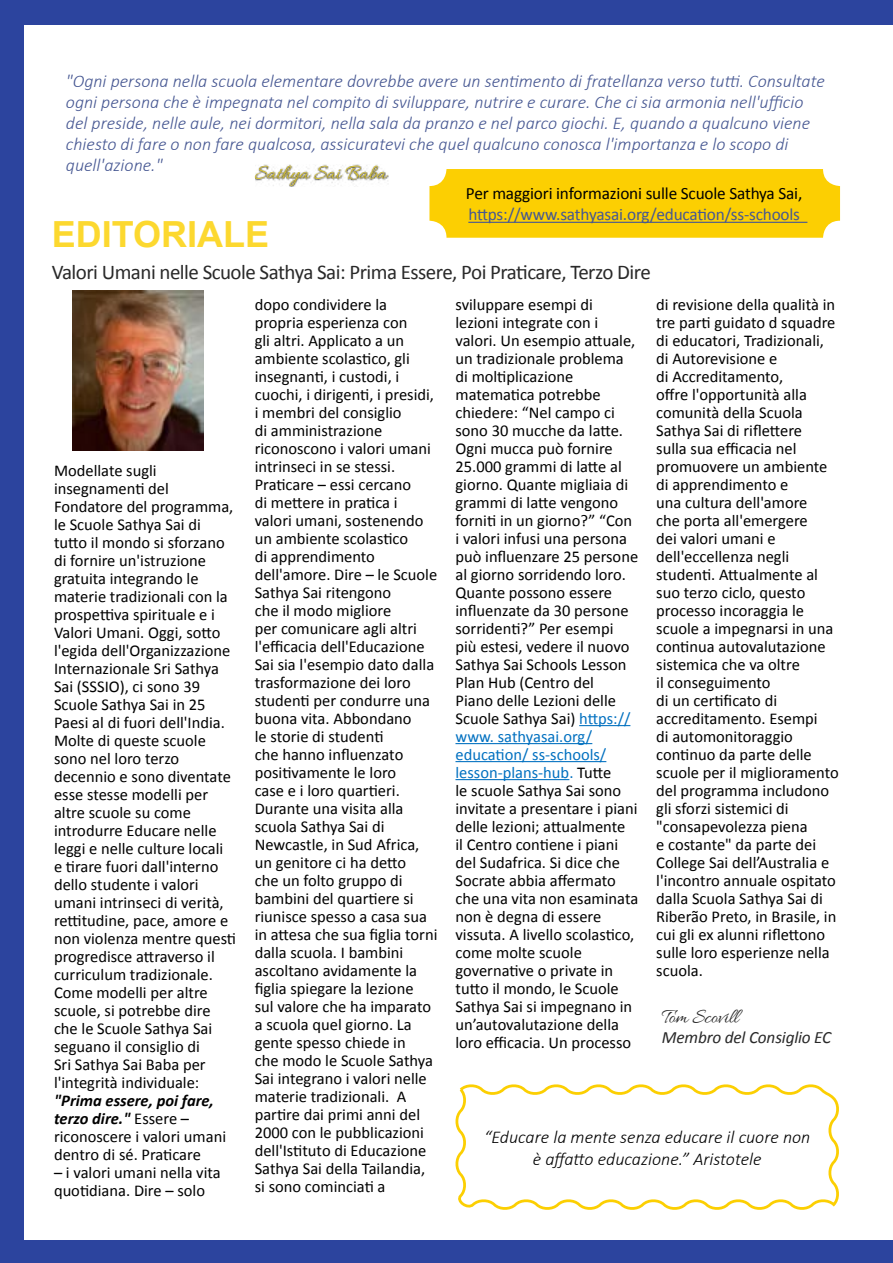
<style>
.page{position:relative;width:893px;height:1263px;background:#2c449e}
.page>*{position:absolute;margin:0;border:0;box-sizing:border-box;transform-origin:0 0}
.t1{font:700 36px "Arial";color:#fcd82f}
.t2{font:21px "Calibri";letter-spacing:-.025em;color:#292929}
.t3{font:21px "Allura";color:#d7c332}
.t4{font:21px "Allura";letter-spacing:-.01em;color:#292929}
.t5{font:italic 300 18px/21px "Calibri";color:#465792}
.t6{font:italic 300 18px/21.6px "Calibri";color:#000;text-align:center}
.t7{font:17.25px "Calibri";letter-spacing:-.01em;color:#465792}
.t8{font:17.25px "Calibri";letter-spacing:-.01em;color:#000}
.t9{font:italic 17.25px "Calibri";letter-spacing:-.01em;color:#292929}
.t10{font:16.5px/18px "Calibri";color:#000}
.s1{font-weight:700;font-style:italic}
.s2{color:#0070c0}
</style>
<div class="page">
<div style="left:24px;top:26px;width:869px;height:1213px;background:#fff"></div>
<div style="left:255px;top:165px;width:133px;height:22px;background:#000;opacity:.75"></div>
<hr style="left:579px;top:725px;width:51px;height:1px;background:#0070c0">
<hr style="left:455px;top:743px;width:137px;height:1px;background:#0070c0">
<hr style="left:455px;top:761px;width:151px;height:1px;background:#0070c0">
<hr style="left:455px;top:779px;width:114px;height:1px;background:#0070c0">
<div style="left:429px;top:169px;width:411px;height:69px;background:#fccf02;border-radius:17px"></div>
<hr style="left:468px;top:222px;width:339px;height:1px;background:#465792">
<img style="left:73px;top:291px;width:130px;height:160px">
<svg style="left:455px;top:1084px;width:384px;height:126px"></svg>
<p class="t5" style="left:66px;top:70px;width:760px">"Ogni persona nella scuola elementare dovrebbe avere un sentimento di fratellanza verso tutti. Consultate ogni persona che è impegnata nel compito di sviluppare, nutrire e curare. Che ci sia armonia nell'ufficio del preside, nelle aule, nei dormitori, nella sala da pranzo e nel parco giochi. E, quando a qualcuno viene chiesto di fare o non fare qualcosa, assicuratevi che quel qualcuno conosca l'importanza e lo scopo di quell'azione."</p>
<p class="t3" style="left:255px;top:162px;width:133px">Sathya Sai Baba</p>
<p class="t8" style="left:466px;top:183px;width:338px">Per maggiori informazioni sulle Scuole Sathya Sai,</p>
<p class="t7" style="left:468px;top:204px;width:333px">https://www.sathyasai.org/education/ss-schools</p>
<h1 class="t1" style="left:52px;top:210px;width:219px">EDITORIALE</h1>
<p class="t2" style="left:52px;top:259px;width:600px">Valori Umani nelle Scuole Sathya Sai: Prima Essere, Poi Praticare, Terzo Dire</p>
<p class="t10" style="left:54px;top:461px;width:184px">Modellate sugli insegnamenti del<br>Fondatore del programma, le Scuole Sathya Sai di tutto il mondo si sforzano di fornire un'istruzione gratuita integrando le materie tradizionali con la prospettiva spirituale e i<br>Valori Umani. Oggi, sotto l'egida dell'Organizzazione<br>Internazionale Sri Sathya<br>Sai (SSSIO), ci sono 39<br>Scuole Sathya Sai in 25<br>Paesi al di fuori dell'India.<br>Molte di queste scuole sono nel loro terzo decennio e sono diventate esse stesse modelli per altre scuole su come introdurre Educare nelle leggi e nelle culture locali<br>e tirare fuori dall'interno dello studente i valori umani intrinseci di verità, rettitudine, pace, amore e non violenza mentre questi progredisce attraverso il curriculum tradizionale.<br>Come modelli per altre scuole, si potrebbe dire che le Scuole Sathya Sai seguano il consiglio di<br>Sri Sathya Sai Baba per l'integrità individuale:</p>
<p class="t10" style="left:54px;top:1091px;width:174px"><span class="s1">"Prima essere, poi fare, terzo dire."</span> Essere – riconoscere i valori umani dentro di sé. Praticare</p>
<p class="t10" style="left:54px;top:1163px;width:168px">– i valori umani nella vita quotidiana. Dire – solo</p>
<p class="t10" style="left:255px;top:295px;width:184px">dopo condividere la propria esperienza con<br>gli altri. Applicato a un ambiente scolastico, gli insegnanti, i custodi, i cuochi, i dirigenti, i presidi, i membri del consiglio<br>di amministrazione riconoscono i valori umani intrinseci in se stessi.<br>Praticare – essi cercano<br>di mettere in pratica i valori umani, sostenendo un ambiente scolastico<br>di apprendimento dell'amore. Dire – le Scuole<br>Sathya Sai ritengono<br>che il modo migliore<br>per comunicare agli altri l'efficacia dell'Educazione<br>Sai sia l'esempio dato dalla trasformazione dei loro studenti per condurre una buona vita. Abbondano<br>le storie di studenti<br>che hanno influenzato positivamente le loro<br>case e i loro quartieri.<br>Durante una visita alla scuola Sathya Sai di<br>Newcastle, in Sud Africa, un genitore ci ha detto<br>che un folto gruppo di bambini del quartiere si riunisce spesso a casa sua in attesa che sua figlia torni dalla scuola. I bambini ascoltano avidamente la figlia spiegare la lezione<br>sul valore che ha imparato a scuola quel giorno. La gente spesso chiede in<br>che modo le Scuole Sathya<br>Sai integrano i valori nelle materie tradizionali. A partire dai primi anni del<br>2000 con le pubblicazioni dell'Istituto di Educazione<br>Sathya Sai della Tailandia, si sono cominciati a</p>
<p class="t10" style="left:455px;top:295px;width:184px">sviluppare esempi di lezioni integrate con i valori. Un esempio attuale, un tradizionale problema di moltiplicazione matematica potrebbe chiedere: “Nel campo ci sono 30 mucche da latte.<br>Ogni mucca può fornire<br>25.000 grammi di latte al giorno. Quante migliaia di grammi di latte vengono forniti in un giorno?” “Con i valori infusi una persona può influenzare 25 persone al giorno sorridendo loro.<br>Quante possono essere influenzate da 30 persone sorridenti?” Per esempi più estesi, vedere il nuovo<br>Sathya Sai Schools Lesson<br>Plan Hub (Centro del<br>Piano delle Lezioni delle<br>Scuole Sathya Sai) <span class="s2">https:// www. sathyasai.org/ education/ ss-schools/ lesson-plans-hub.</span> Tutte<br>le scuole Sathya Sai sono invitate a presentare i piani delle lezioni; attualmente<br>il Centro contiene i piani del Sudafrica. Si dice che<br>Socrate abbia affermato che una vita non esaminata non è degna di essere vissuta. A livello scolastico, come molte scuole governative o private in tutto il mondo, le Scuole<br>Sathya Sai si impegnano in un’autovalutazione della loro efficacia. Un processo</p>
<p class="t10" style="left:656px;top:295px;width:184px">di revisione della qualità in tre parti guidato d squadre di educatori, Tradizionali, di Autorevisione e<br>di Accreditamento,<br>offre l'opportunità alla comunità della Scuola<br>Sathya Sai di riflettere<br>sulla sua efficacia nel promuovere un ambiente di apprendimento e<br>una cultura dell'amore<br>che porta all'emergere<br>dei valori umani e dell'eccellenza negli studenti. Attualmente al suo terzo ciclo, questo processo incoraggia le scuole a impegnarsi in una continua autovalutazione sistemica che va oltre<br>il conseguimento<br>di un certificato di accreditamento. Esempi<br>di automonitoraggio continuo da parte delle scuole per il miglioramento del programma includono gli sforzi sistemici di "consapevolezza piena<br>e costante" da parte dei<br>College Sai dell’Australia e l'incontro annuale ospitato dalla Scuola Sathya Sai di<br>Riberão Preto, in Brasile, in cui gli ex alunni riflettono sulle loro esperienze nella scuola.</p>
<p class="t4" style="left:662px;top:1005px;width:78px">Tom Scovill</p>
<p class="t9" style="left:662px;top:1025px;width:171px">Membro del Consiglio EC</p>
<p class="t6" style="left:484px;top:1126px;width:328px">“Educare la mente senza educare il cuore non è affatto educazione.” Aristotele</p>
</div>
